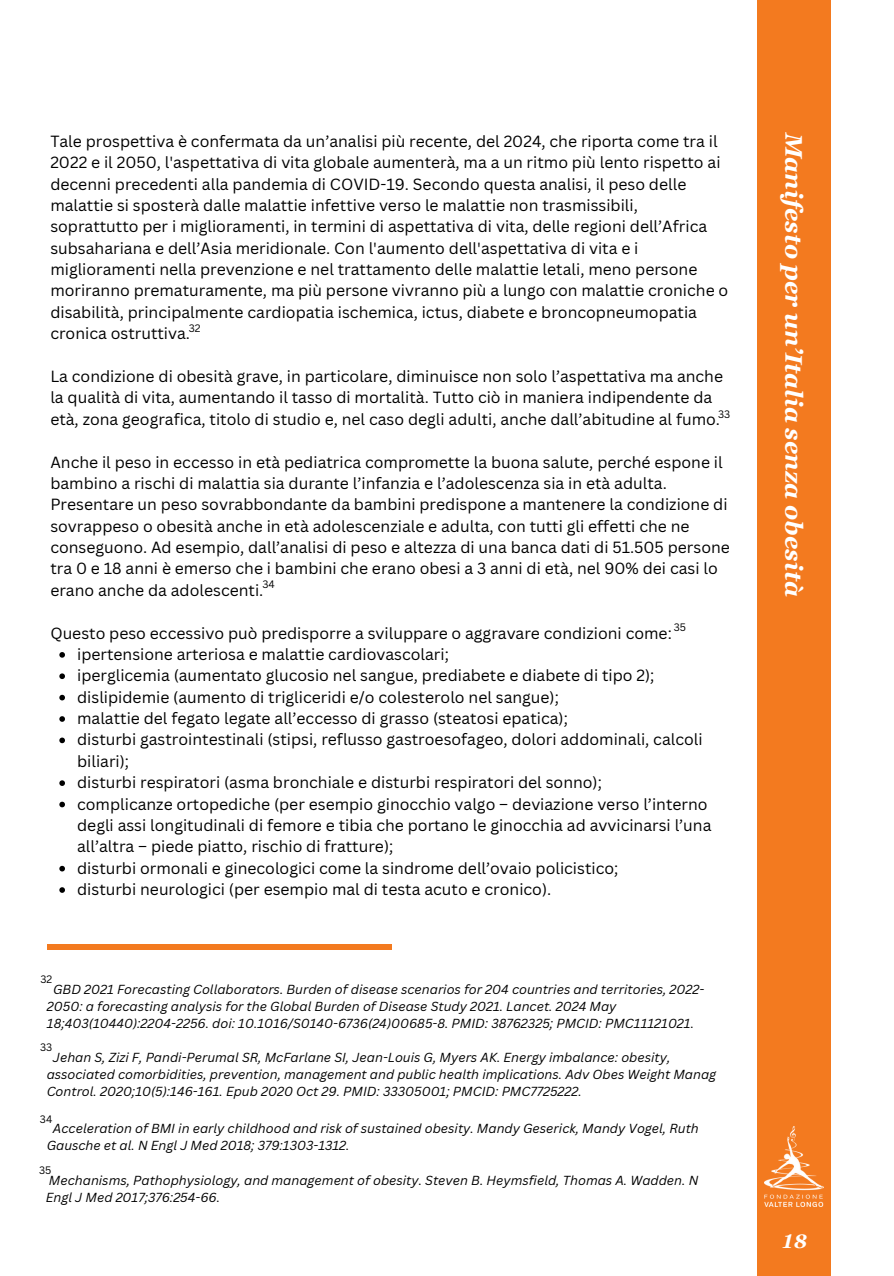
<style>
.page{position:relative;width:894px;height:1276px;background:#fff}
.page>*{position:absolute;margin:0;border:0;box-sizing:border-box;transform-origin:0 0}
.t1{font:italic 700 24px "Georgia Pro";color:#fff}
.t2{font:italic 700 19.5px "Georgia Pro";color:#fff}
.t3{font:15.75px/21.3px "Canva Sans";color:#000}
.t4{font:italic 12.75px/17px "Canva Sans";color:#000}
.t5{font:10.5px "Canva Sans";color:#000}
</style>
<div class="page">
<div style="left:47px;top:944px;width:344px;height:6px;background:#f37a1f"></div>
<svg style="left:59px;top:652px;width:6px;height:6px"></svg>
<svg style="left:59px;top:673px;width:6px;height:6px"></svg>
<svg style="left:59px;top:695px;width:6px;height:5px"></svg>
<svg style="left:59px;top:716px;width:6px;height:6px"></svg>
<svg style="left:59px;top:737px;width:6px;height:6px"></svg>
<svg style="left:59px;top:780px;width:6px;height:6px"></svg>
<svg style="left:59px;top:802px;width:6px;height:5px"></svg>
<svg style="left:59px;top:866px;width:6px;height:5px"></svg>
<svg style="left:59px;top:887px;width:6px;height:6px"></svg>
<div style="left:756px;top:0;width:74px;height:1276px;background:#f37a1f"></div>
<img style="left:764px;top:1126px;width:59px;height:80px">
<h2 class="t3" style="left:50px;top:130px;width:679px">Tale prospettiva è confermata da un’analisi più recente, del 2024, che riporta come tra il 2022 e il 2050, l'aspettativa di vita globale aumenterà, ma a un ritmo più lento rispetto ai decenni precedenti alla pandemia di COVID-19. Secondo questa analisi, il peso delle malattie si sposterà dalle malattie infettive verso le malattie non trasmissibili, soprattutto per i miglioramenti, in termini di aspettativa di vita, delle regioni dell’Africa subsahariana e dell’Asia meridionale. Con l'aumento dell'aspettativa di vita e i miglioramenti nella prevenzione e nel trattamento delle malattie letali, meno persone moriranno prematuramente, ma più persone vivranno più a lungo con malattie croniche o disabilità, principalmente cardiopatia ischemica, ictus, diabete e broncopneumopatia cronica ostruttiva.</h2>
<h2 class="t3" style="left:50px;top:365px;width:674px">La condizione di obesità grave, in particolare, diminuisce non solo l’aspettativa ma anche la qualità di vita, aumentando il tasso di mortalità. Tutto ciò in maniera indipendente da età, zona geografica, titolo di studio e, nel caso degli adulti, anche dall’abitudine al fumo.</h2>
<h2 class="t3" style="left:50px;top:451px;width:680px">Anche il peso in eccesso in età pediatrica compromette la buona salute, perché espone il bambino a rischi di malattia sia durante l’infanzia e l’adolescenza sia in età adulta.<br>Presentare un peso sovrabbondante da bambini predispone a mantenere la condizione di sovrappeso o obesità anche in età adolescenziale e adulta, con tutti gli effetti che ne conseguono. Ad esempio, dall’analisi di peso e altezza di una banca dati di 51.505 persone tra 0 e 18 anni è emerso che i bambini che erano obesi a 3 anni di età, nel 90% dei casi lo erano anche da adolescenti.</h2>
<h2 class="t3" style="left:50px;top:622px;width:622px">Questo peso eccessivo può predisporre a sviluppare o aggravare condizioni come:</h2>
<p class="t3" style="left:77px;top:643px;width:373px">ipertensione arteriosa e malattie cardiovascolari;</p>
<p class="t3" style="left:77px;top:664px;width:578px">iperglicemia (aumentato glucosio nel sangue, prediabete e diabete di tipo 2);</p>
<p class="t3" style="left:77px;top:686px;width:483px">dislipidemie (aumento di trigliceridi e/o colesterolo nel sangue);</p>
<p class="t3" style="left:77px;top:707px;width:492px">malattie del fegato legate all’eccesso di grasso (steatosi epatica);</p>
<p class="t3" style="left:77px;top:729px;width:627px">disturbi gastrointestinali (stipsi, reflusso gastroesofageo, dolori addominali, calcoli biliari);</p>
<p class="t3" style="left:77px;top:771px;width:526px">disturbi respiratori (asma bronchiale e disturbi respiratori del sonno);</p>
<p class="t3" style="left:77px;top:793px;width:635px">complicanze ortopediche (per esempio ginocchio valgo – deviazione verso l’interno degli assi longitudinali di femore e tibia che portano le ginocchia ad avvicinarsi l’una all’altra – piede piatto, rischio di fratture);</p>
<p class="t3" style="left:77px;top:857px;width:542px">disturbi ormonali e ginecologici come la sindrome dell’ovaio policistico;</p>
<p class="t3" style="left:77px;top:878px;width:475px">disturbi neurologici (per esempio mal di testa acuto e cronico).</p>
<p class="t5" style="left:189px;top:321px;width:13px">32</p>
<p class="t5" style="left:718px;top:407px;width:14px">33</p>
<p class="t5" style="left:262px;top:577px;width:14px">34</p>
<h1 class="t5" style="left:673px;top:620px;width:14px">35</h1>
<p class="t5" style="left:40px;top:972px;width:13px">32</p>
<p class="t4" style="left:47px;top:980px;width:658px;text-indent:6px">GBD 2021 Forecasting Collaborators. Burden of disease scenarios for 204 countries and territories, 2022-<br>2050: a forecasting analysis for the Global Burden of Disease Study 2021. Lancet. 2024 May<br>18;403(10440):2204-2256. doi: 10.1016/S0140-6736(24)00685-8. PMID: 38762325; PMCID: PMC11121021.</p>
<p class="t5" style="left:40px;top:1040px;width:14px">33</p>
<p class="t4" style="left:47px;top:1048px;width:671px;text-indent:6px">Jehan S, Zizi F, Pandi-Perumal SR, McFarlane SI, Jean-Louis G, Myers AK. Energy imbalance: obesity, associated comorbidities, prevention, management and public health implications. Adv Obes Weight Manag<br>Control. 2020;10(5):146-161. Epub 2020 Oct 29. PMID: 33305001; PMCID: PMC7725222.</p>
<p class="t5" style="left:40px;top:1111px;width:14px">34</p>
<p class="t4" style="left:47px;top:1120px;width:653px;text-indent:6px">Acceleration of BMI in early childhood and risk of sustained obesity. Mandy Geserick, Mandy Vogel, Ruth<br>Gausche et al. N Engl J Med 2018; 379:1303-1312.</p>
<p class="t5" style="left:39px;top:1163px;width:14px">35</p>
<p class="t4" style="left:46px;top:1171px;width:654px">Mechanisms, Pathophysiology, and management of obesity. Steven B. Heymsfield, Thomas A. Wadden. N<br>Engl J Med 2017;376:254-66.</p>
<p class="t1" style="left:807px;top:133px;width:465px;rotate:90deg">Manifesto per un’Italia senza obesità</p>
<p class="t2" style="left:781px;top:1229px;width:27px">18</p>
</div>
